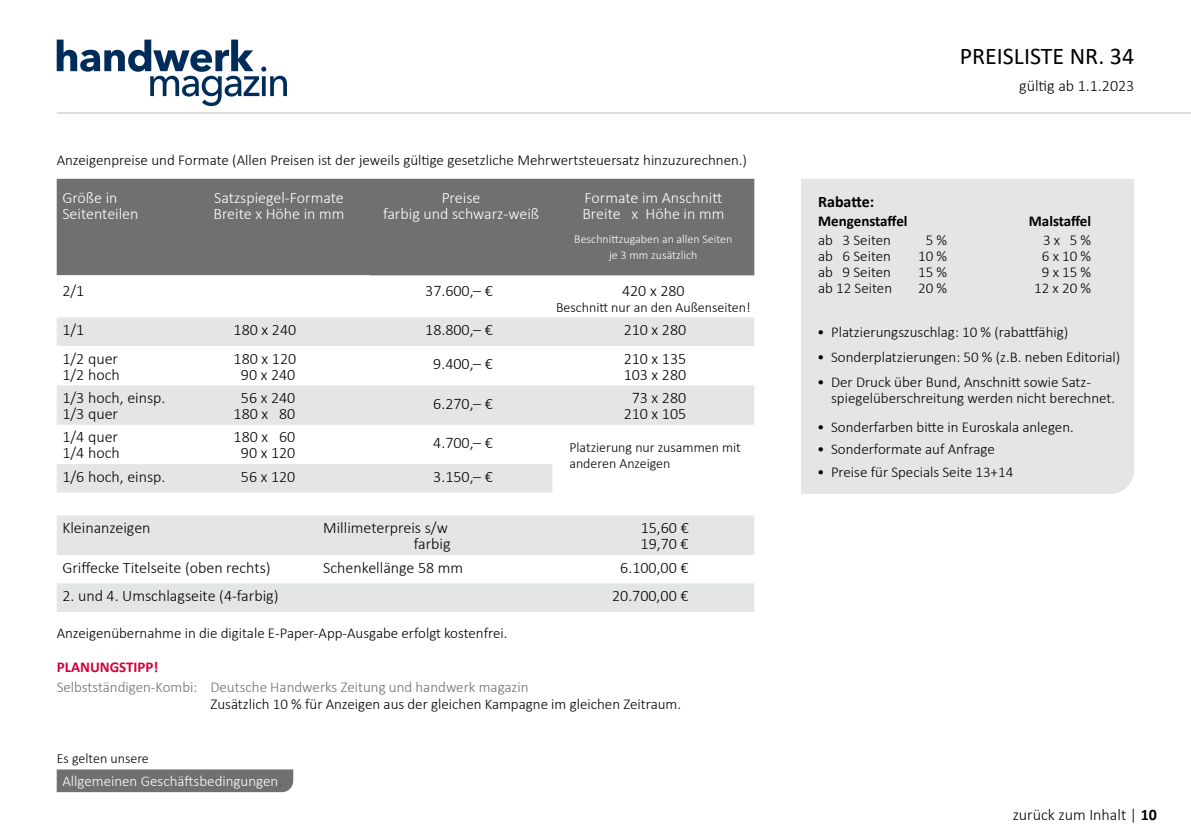
<style>
.page{position:relative;width:1191px;height:840px;background:#fff}
.page>*{position:absolute;margin:0;border:0;box-sizing:border-box;transform-origin:0 0}
.Rubrizierung_groß{font:24px "Calibri";color:#000}
.Grundschrift{font:300 16px/16px "Calibri";color:#000}
.Grundschrift-2{font:300 16px/16px "Calibri";color:#fff}
.Rubrizierung_klein{font:300 16px "Calibri";color:#000}
.t1{font:700 16px "Calibri";color:#000}
.Grundschrift-3{font:300 15px/17px "Calibri";color:#000}
.Grundschrift-4{font:300 15px "Calibri";color:#fff}
.t2{font:700 15px "Calibri";color:#000}
.t3{font:700 15px "Calibri";color:#d4003b}
.Grundschrift-5{font:300 14px/16px "Calibri";color:#000}
.Grundschrift-6{font:300 12px/16px "Calibri";color:#fff;text-align:center}
.s1{color:#6f7070}
.s2{color:#d4003b}
.s3{font-weight:700}
</style>
<div class="page">
<div style="left:57px;top:179px;width:697px;height:96px;background:#6f7070"></div>
<svg style="left:57px;top:275px;width:313px;height:1px"></svg>
<svg style="left:57px;top:317px;width:697px;height:294px;fill:#e4e5e5"></svg>
<div style="left:801px;top:179px;width:333px;height:314px;background:#e4e5e5"></div>
<svg style="left:57px;top:40px;width:230px;height:66px"></svg>
<hr style="left:57px;top:112px;width:1134px;height:1px;background:#bbbdbd">
<div style="left:57px;top:769px;width:236px;height:22px;background:#6f7070"></div>
<p class="Grundschrift-3" style="left:57px;top:151px;width:692px">Anzeigenpreise und Formate (Allen Preisen ist der jeweils gültige gesetzliche Mehrwertsteuersatz hinzuzurechnen.)</p>
<p class="Grundschrift-2" style="left:62px;top:190px;width:78px">Größe in<br>Seitenteilen</p>
<p class="Grundschrift-2" style="left:213px;top:190px;width:133px">Satzspiegel-Formate<br>Breite x Höhe in mm</p>
<p class="Grundschrift-2" style="left:442px;top:190px;width:40px">Preise</p>
<p class="Grundschrift-2" style="left:584px;top:190px;width:139px">Formate im Anschnitt</p>
<p class="Grundschrift-2" style="left:582px;top:206px;width:143px">Breite x Höhe in mm</p>
<p class="Grundschrift-6" style="left:574px;top:231px;width:160px">Beschnittzugaben an allen Seiten je 3 mm zusätzlich</p>
<p class="Grundschrift-2" style="left:383px;top:206px;width:158px">farbig und schwarz-weiß</p>
<p class="Grundschrift" style="left:62px;top:282px;width:24px">2/1</p>
<p class="Grundschrift" style="left:425px;top:282px;width:69px">37.600,– €</p>
<p class="Grundschrift" style="left:622px;top:282px;width:64px">420 x 280</p>
<p class="Grundschrift-5" style="left:556px;top:299px;width:196px">Beschnitt nur an den Außenseiten!</p>
<p class="Grundschrift" style="left:62px;top:321px;width:24px">1/1</p>
<p class="Grundschrift" style="left:234px;top:321px;width:64px">180 x 240</p>
<p class="Grundschrift" style="left:425px;top:321px;width:69px">18.800,– €</p>
<p class="Grundschrift" style="left:623px;top:321px;width:64px">210 x 280</p>
<p class="Grundschrift" style="left:62px;top:350px;width:57px">1/2 quer</p>
<p class="Grundschrift" style="left:62px;top:366px;width:59px">1/2 hoch</p>
<p class="Grundschrift" style="left:234px;top:350px;width:64px">180 x 120</p>
<p class="Grundschrift" style="left:241px;top:366px;width:56px">90 x 240</p>
<p class="Grundschrift" style="left:623px;top:350px;width:64px">210 x 135</p>
<p class="Grundschrift" style="left:623px;top:366px;width:64px">103 x 280</p>
<p class="Grundschrift" style="left:433px;top:355px;width:61px">9.400,– €</p>
<p class="Grundschrift" style="left:62px;top:389px;width:105px">1/3 hoch, einsp.<br>1/3 quer</p>
<p class="Grundschrift" style="left:241px;top:389px;width:56px">56 x 240</p>
<p class="Grundschrift" style="left:234px;top:405px;width:63px">180 x 80</p>
<p class="Grundschrift" style="left:433px;top:395px;width:61px">6.270,– €</p>
<p class="Grundschrift" style="left:632px;top:389px;width:56px">73 x 280</p>
<p class="Grundschrift" style="left:623px;top:405px;width:64px">210 x 105</p>
<p class="Grundschrift" style="left:62px;top:428px;width:57px">1/4 quer</p>
<p class="Grundschrift" style="left:62px;top:444px;width:59px">1/4 hoch</p>
<p class="Grundschrift" style="left:234px;top:428px;width:63px">180 x 60</p>
<p class="Grundschrift" style="left:241px;top:444px;width:56px">90 x 120</p>
<p class="Grundschrift" style="left:433px;top:434px;width:61px">4.700,– €</p>
<p class="Grundschrift-5" style="left:569px;top:439px;width:173px">Platzierung nur zusammen mit anderen Anzeigen</p>
<p class="Grundschrift" style="left:62px;top:468px;width:105px">1/6 hoch, einsp.</p>
<p class="Grundschrift" style="left:241px;top:468px;width:56px">56 x 120</p>
<p class="Grundschrift" style="left:433px;top:468px;width:61px">3.150,– €</p>
<p class="Grundschrift" style="left:62px;top:519px;width:90px">Kleinanzeigen</p>
<p class="Grundschrift" style="left:323px;top:519px;width:126px">Millimeterpreis s/w</p>
<p class="Grundschrift" style="left:640px;top:519px;width:50px">15,60 €</p>
<p class="Grundschrift" style="left:414px;top:535px;width:38px">farbig</p>
<p class="Grundschrift" style="left:640px;top:535px;width:50px">19,70 €</p>
<p class="Grundschrift" style="left:62px;top:559px;width:210px">Griffecke Titelseite (oben rechts)</p>
<p class="Grundschrift" style="left:323px;top:559px;width:141px">Schenkellänge 58 mm</p>
<p class="Grundschrift" style="left:620px;top:559px;width:70px">6.100,00 €</p>
<p class="Grundschrift" style="left:62px;top:587px;width:218px">2. und 4. Umschlagseite (4-farbig)</p>
<p class="Grundschrift" style="left:612px;top:587px;width:78px">20.700,00 €</p>
<p class="Grundschrift-3" style="left:57px;top:624px;width:452px">Anzeigenübernahme in die digitale E-Paper-App-Ausgabe erfolgt kostenfrei.</p>
<p class="t3" style="left:57px;top:656px;width:103px">PLANUNGSTIPP!</p>
<p class="Grundschrift-3" style="left:210px;top:677px;width:472px;text-indent:-154px"><span class="s1">Selbstständigen-Kombi: Deutsche Handwerks Zeitung und handwerk magazin<br></span>Zusätzlich 10 % für Anzeigen aus der gleichen Kampagne im gleichen Zeitraum.</p>
<p class="Grundschrift-5" style="left:57px;top:750px;width:94px">Es gelten unsere</p>
<p class="Grundschrift-4" style="left:62px;top:771px;width:221px">Allgemeinen Geschäftsbedingungen<span class="s2">.</span></p>
<p class="Rubrizierung_groß" style="left:959px;top:40px;width:176px">PREISLISTE NR. 34</p>
<p class="Rubrizierung_klein" style="left:1019px;top:76px;width:117px">gültig ab 1.1.2023</p>
<p class="t1" style="left:818px;top:191px;width:58px">Rabatte:</p>
<p class="t2" style="left:818px;top:210px;width:91px">Mengenstaffel</p>
<p class="t2" style="left:1028px;top:210px;width:64px">Malstaffel</p>
<p class="Grundschrift-3" style="left:818px;top:231px;width:74px">ab 3 Seiten</p>
<p class="Grundschrift-3" style="left:925px;top:231px;width:23px">5 %</p>
<p class="Grundschrift-3" style="left:1043px;top:231px;width:50px">3 x 5 %</p>
<p class="Grundschrift-3" style="left:818px;top:247px;width:74px">ab 6 Seiten</p>
<p class="Grundschrift-3" style="left:918px;top:247px;width:31px">10 %</p>
<p class="Grundschrift-3" style="left:1041px;top:247px;width:51px">6 x 10 %</p>
<p class="Grundschrift-3" style="left:818px;top:263px;width:74px">ab 9 Seiten</p>
<p class="Grundschrift-3" style="left:918px;top:263px;width:31px">15 %</p>
<p class="Grundschrift-3" style="left:1041px;top:263px;width:51px">9 x 15 %</p>
<p class="Grundschrift-3" style="left:818px;top:279px;width:76px">ab 12 Seiten</p>
<p class="Grundschrift-3" style="left:918px;top:279px;width:31px">20 %</p>
<p class="Grundschrift-3" style="left:1034px;top:279px;width:58px">12 x 20 %</p>
<p class="Grundschrift-3" style="left:817px;top:323px;width:253px">• Platzierungszuschlag: 10 % (rabattfähig)</p>
<p class="Grundschrift-3" style="left:817px;top:348px;width:305px">• Sonderplatzierungen: 50 % (z.B. neben Editorial)</p>
<p class="Grundschrift-3" style="left:831px;top:373px;width:285px;line-height:16px;text-indent:-14px">• Der Druck über Bund, Anschnitt sowie Satz&shy;spiegelüberschreitung werden nicht berechnet.</p>
<p class="Grundschrift-3" style="left:817px;top:417px;width:258px">• Sonderfarben bitte in Euroskala anlegen.</p>
<p class="Grundschrift-3" style="left:817px;top:440px;width:179px">• Sonderformate auf Anfrage</p>
<p class="Grundschrift-3" style="left:817px;top:463px;width:198px">• Preise für Specials Seite 13+14</p>
<p class="Grundschrift" style="left:1012px;top:806px;width:146px">zurück zum Inhalt | <span class="s3">10</span></p>
</div>
